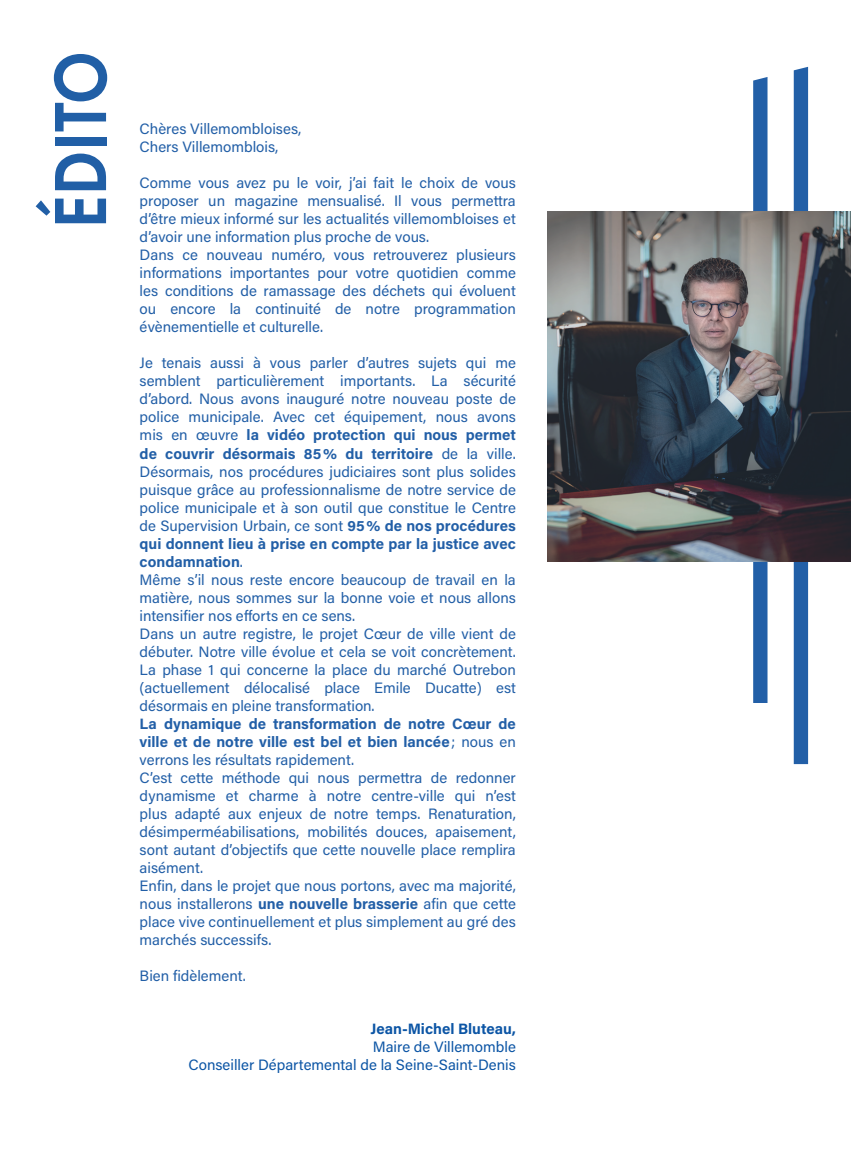
<style>
.page{position:relative;width:851px;height:1149px;background:#fff}
.page>*{position:absolute;margin:0;border:0;box-sizing:border-box;transform-origin:0 0}
.t1{font:600 76.5px "Futura PT";color:#215fa6;scale:.87 1}
.texte_courant_article{font:15px/18px "Acumin Pro";color:#225fa7;text-align:justify}
.texte_courant_article-2{font:700 15px/18px "Acumin Pro";color:#225fa7;text-align:justify}
.t2{font:15px/18px "Acumin Pro";color:#0c55a5;text-align:right}
.s1{font-weight:700}
.s2{font-weight:400}
</style>
<div class="page">
<svg style="left:753px;top:77px;width:14px;height:135px"></svg>
<svg style="left:793px;top:67px;width:15px;height:145px"></svg>
<svg style="left:753px;top:561px;width:14px;height:141px"></svg>
<svg style="left:793px;top:561px;width:15px;height:202px"></svg>
<img style="left:547px;top:212px;width:303px;height:349px">
<p class="t1" style="left:33px;top:228px;width:205px;rotate:-90deg">ÉDITO</p>
<p class="texte_courant_article" style="left:140px;top:119px;width:163px">Chères Villemombloises,</p>
<p class="texte_courant_article" style="left:140px;top:137px;width:140px">Chers Villemomblois,</p>
<p class="texte_courant_article" style="left:140px;top:173px;width:377px">Comme vous avez pu le voir, j’ai fait le choix de vous proposer un magazine mensualisé. Il vous permettra d’être mieux informé sur les actualités villemombloises et d’avoir une information plus proche de vous.</p>
<p class="texte_courant_article" style="left:140px;top:245px;width:377px">Dans ce nouveau numéro, vous retrouverez plusieurs informations importantes pour votre quotidien comme les conditions de ramassage des déchets qui évoluent ou encore la continuité de notre programmation évènementielle et culturelle.</p>
<p class="texte_courant_article" style="left:140px;top:353px;width:378px">Je tenais aussi à vous parler d’autres sujets qui me semblent particulièrement importants. La sécurité d’abord. Nous avons inauguré notre nouveau poste de police municipale. Avec cet équipement, nous avons mis en œuvre <span class="s1">la vidéo protection qui nous permet de couvrir désormais 85% du territoire</span> de la ville.<br>Désormais, nos procédures judiciaires sont plus solides puisque grâce au professionnalisme de notre service de police municipale et à son outil que constitue le Centre de Supervision Urbain, ce sont <span class="s1">95% de nos procédures qui donnent lieu à prise en compte par la justice avec condamnation</span>.</p>
<p class="texte_courant_article" style="left:140px;top:569px;width:377px">Même s’il nous reste encore beaucoup de travail en la matière, nous sommes sur la bonne voie et nous allons intensifier nos efforts en ce sens.</p>
<p class="texte_courant_article" style="left:140px;top:623px;width:377px">Dans un autre registre, le projet Cœur de ville vient de débuter. Notre ville évolue et cela se voit concrètement.<br>La phase 1 qui concerne la place du marché Outrebon (actuellement délocalisé place Emile Ducatte) est désormais en pleine transformation.</p>
<p class="texte_courant_article-2" style="left:140px;top:713px;width:377px">La dynamique de transformation de notre Cœur de ville et de notre ville est bel et bien lancée<span class="s2">; nous en verrons les résultats rapidement.</span></p>
<p class="texte_courant_article" style="left:140px;top:767px;width:377px">C’est cette méthode qui nous permettra de redonner dynamisme et charme à notre centre-ville qui n’est plus adapté aux enjeux de notre temps. Renaturation, désimperméabilisations, mobilités douces, apaisement, sont autant d’objectifs que cette nouvelle place remplira aisément.</p>
<p class="texte_courant_article" style="left:140px;top:875px;width:377px">Enfin, dans le projet que nous portons, avec ma majorité, nous installerons <span class="s1">une nouvelle brasserie</span> afin que cette place vive continuellement et plus simplement au gré des marchés successifs.</p>
<p class="texte_courant_article" style="left:140px;top:965px;width:108px">Bien fidèlement.</p>
<p class="t2" style="left:188px;top:1019px;width:329px"><span class="s1">Jean-Michel Bluteau,<br></span>Maire de Villemomble<br>Conseiller Départemental de la Seine-Saint-Denis</p>
</div>
